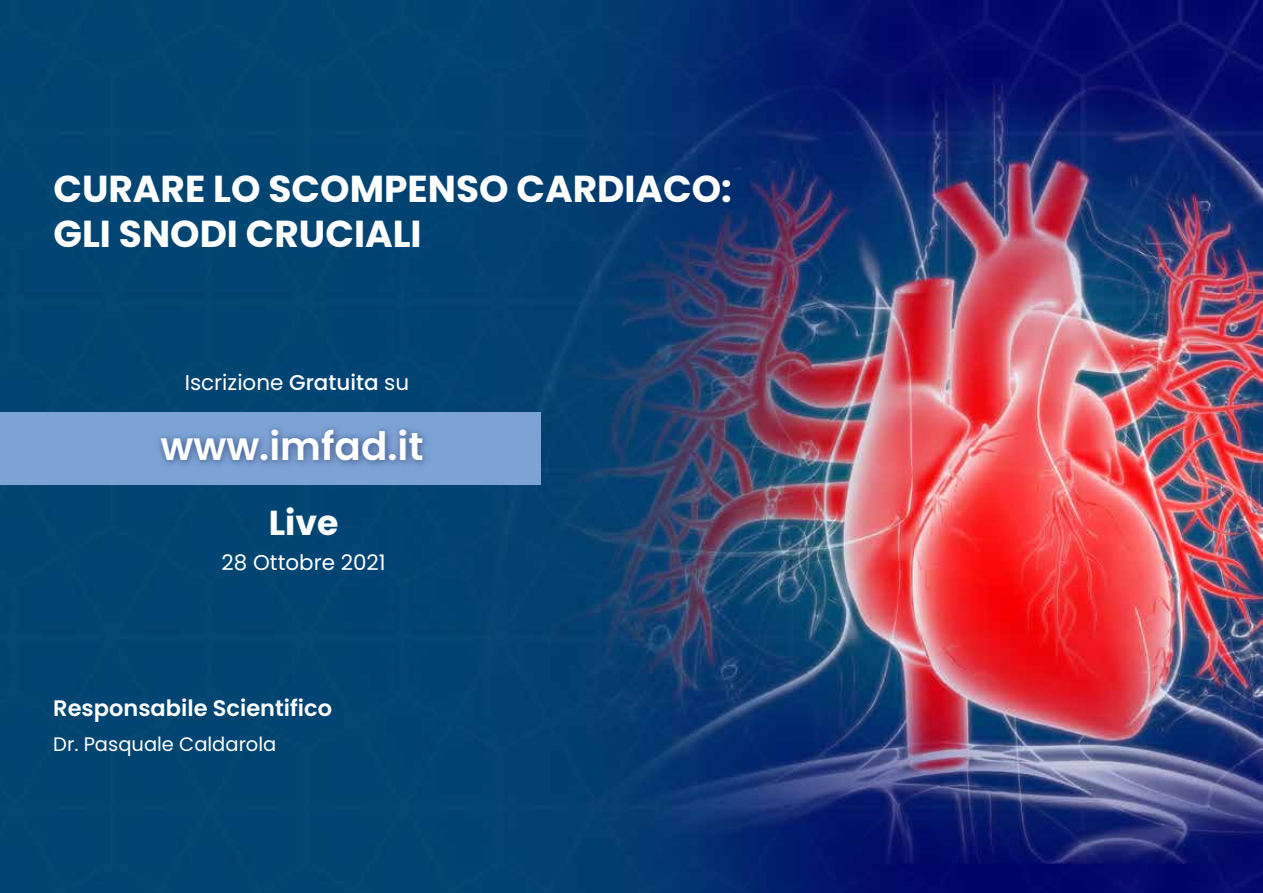
<style>
.page{position:relative;width:1263px;height:893px;background:#fff}
.page>*{position:absolute;margin:0;border:0;box-sizing:border-box;transform-origin:0 0}
.t1{font:600 39px "Poppins";color:#fff}
.t2{font:700 37.5px/45px "Poppins";color:#fff}
.t3{font:700 34.65px "Poppins";color:#fff}
.t4{font:600 22.5px "Poppins";color:#fff}
.t5{font:21.45px "Poppins";color:#fff}
.t6{font:19.5px "Poppins";color:#fff}
.s1{font-weight:500}
</style>
<div class="page">
<img style="left:0;top:0;width:1263px;height:893px">
<div style="left:0;top:412px;width:540px;height:73px;background:#7da3d5"></div>
<div style="left:154px;top:423px;width:277px;height:46px;background:#293c72;opacity:.75"></div>
<p class="t2" style="left:53px;top:166px;width:680px">CURARE LO SCOMPENSO CARDIACO:<br>GLI SNODI CRUCIALI</p>
<p class="t5" style="left:185px;top:370px;width:226px">Iscrizione <span class="s1">Gratuita</span> su</p>
<p class="t1" style="left:161px;top:423px;width:265px">www.imfad.it</p>
<p class="t3" style="left:269px;top:502px;width:71px">Live</p>
<p class="t5" style="left:221px;top:550px;width:166px">28 Ottobre 2021</p>
<p class="t4" style="left:53px;top:695px;width:280px">Responsabile Scientifico</p>
<p class="t6" style="left:53px;top:732px;width:225px">Dr. Pasquale Caldarola</p>
</div>
